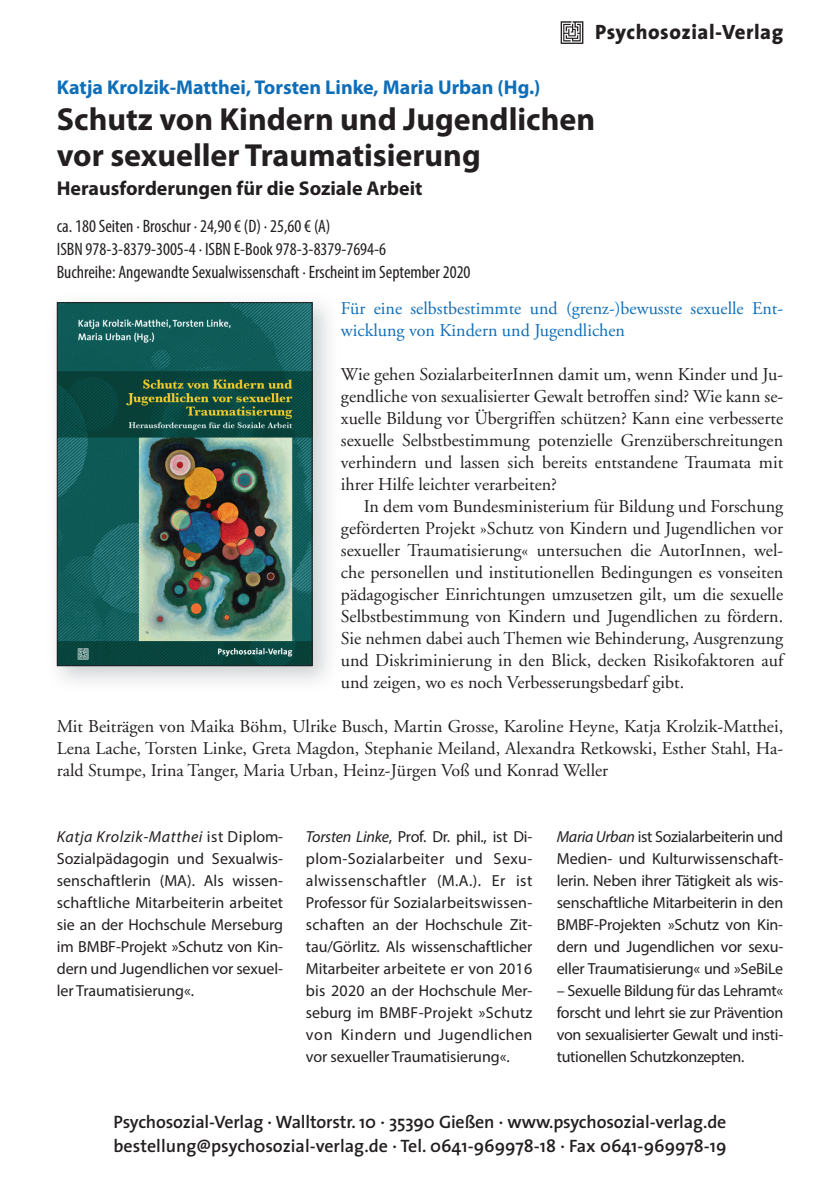
<style>
.page{position:relative;width:840px;height:1191px;background:#fff}
.page>*{position:absolute;margin:0;border:0;box-sizing:border-box;transform-origin:0 0}
.t1{font:700 32px/36px "Myriad Pro";color:#231f20}
.t2{font:800 20.8px "The Sans";letter-spacing:.025em;color:#231f20}
.t3{font:700 20px "Myriad Pro";color:#0f6eb8}
.t4{font:700 20px "Myriad Pro";color:#231f20}
.t5{font:18px/22px "Adobe Garamond";color:#231f20;text-align:justify}
.t6{font:condensed 18px/23px "Myriad Pro";color:#231f20}
.t7{font:600 18px/24px "The Sans";letter-spacing:-.01em;color:#231f20}
.t8{font:18px/22px "Adobe Garamond Pro";color:#0f6eb8}
.t9{font:16px/22px "Myriad Pro";letter-spacing:-.01em;color:#231f20;text-align:justify}
.s1{font-style:italic}
</style>
<div class="page">
<img style="left:56px;top:302px;width:273px;height:380px">
<img style="left:59px;top:304px;width:251px;height:360px">
<div style="left:57px;top:302px;width:255px;height:364px;border:1px solid #231f20"></div>
<svg style="left:560px;top:21px;width:23px;height:23px"></svg>
<p class="t2" style="left:594px;top:14px;width:189px">Psychosozial-Verlag</p>
<p class="t3" style="left:57px;top:74px;width:485px">Katja Krolzik-Matthei, Torsten Linke, Maria Urban (Hg.)</p>
<h1 class="t1" style="left:57px;top:100px;width:539px">Schutz von Kindern und Jugendlichen vor sexueller Traumatisierung</h1>
<p class="t4" style="left:57px;top:176px;width:367px">Herausforderungen für die Soziale Arbeit</p>
<p class="t6" style="left:57px;top:214px;width:415px">ca. 180 Seiten · Broschur · 24,90 € (D) · 25,60 € (A)<br>ISBN 978-3-8379-3005-4 · ISBN E-Book 978-3-8379-7694-6<br>Buchreihe: Angewandte Sexualwissenschaft · Erscheint im September 2020</p>
<p class="t8" style="left:341px;top:298px;width:443px">Für eine selbstbestimmte und (grenz-)bewusste sexuelle Ent&shy;wicklung von Kindern und Jugendlichen</p>
<p class="t5" style="left:341px;top:364px;width:443px">Wie gehen SozialarbeiterInnen damit um, wenn Kinder und Ju&shy;gendliche von sexualisierter Gewalt betroffen sind? Wie kann se&shy;xuelle Bildung vor Übergriffen schützen? Kann eine verbesserte sexuelle Selbstbestimmung potenzielle Grenzüberschreitungen verhindern und lassen sich bereits entstandene Traumata mit ihrer Hilfe leichter verarbeiten?</p>
<p class="t5" style="left:341px;top:496px;width:443px;text-indent:23px">In dem vom Bundesministerium für Bildung und Forschung geförderten Projekt »Schutz von Kindern und Jugendlichen vor sexueller Traumatisierung« untersuchen die AutorInnen, wel&shy;che personellen und institutionellen Bedingungen es vonseiten pädagogischer Einrichtungen umzusetzen gilt, um die sexuelle Selbstbestimmung von Kindern und Jugendlichen zu fördern.<br>Sie nehmen dabei auch Themen wie Behinderung, Ausgrenzung und Diskriminierung in den Blick, decken Risikofaktoren auf und zeigen, wo es noch Verbesserungsbedarf gibt.</p>
<p class="t5" style="left:57px;top:716px;width:727px">Mit Beiträgen von Maika Böhm, Ulrike Busch, Martin Grosse, Karoline Heyne, Katja Krolzik-Matthei, Lena Lache, Torsten Linke, Greta Magdon, Stephanie Meiland, Alexandra Retkowski, Esther Stahl, Ha&shy;rald Stumpe, Irina Tanger, Maria Urban, Heinz-Jürgen Voß und Konrad Weller</p>
<p class="t9" style="left:57px;top:825px;width:228px"><span class="s1">Katja Krolzik-Matthei</span> ist Diplom-Sozialpädagogin und Sexualwis&shy;senschaftlerin (MA). Als wissen&shy;schaftliche Mitarbeiterin arbeitet sie an der Hochschule Merseburg im BMBF-Projekt »Schutz von Kin&shy;dern und Jugendlichen vor sexuel&shy;ler Traumatisierung«.</p>
<p class="t9" style="left:306px;top:825px;width:228px"><span class="s1">Torsten Linke</span> , Prof. Dr. phil., ist Di&shy;plom-Sozialarbeiter und Sexu&shy;alwissenschaftler (M.A.). Er ist Professor für Sozialarbeitswissen&shy;schaften an der Hochschule Zit&shy;tau/Görlitz. Als wissenschaftlicher Mitarbeiter arbeitete er von 2016 bis 2020 an der Hochschule Mer&shy;seburg im BMBF-Projekt »Schutz von Kindern und Jugendlichen vor sexueller Traumatisierung«.</p>
<p class="t9" style="left:556px;top:825px;width:228px"><span class="s1">Maria Urban</span> ist Sozialarbeiterin und Medien- und Kulturwissenschaft&shy;lerin. Neben ihrer Tätigkeit als wis&shy;senschaftliche Mitarbeiterin in den BMBF-Projekten »Schutz von Kin&shy;dern und Jugendlichen vor sexu&shy;eller Traumatisierung« und »SeBiLe</p>
<p class="t9" style="left:556px;top:979px;width:228px">– Sexuelle Bildung für das Lehramt« forscht und lehrt sie zur Prävention von sexualisierter Gewalt und insti&shy;tutionellen Schutzkonzepten.</p>
<p class="t7" style="left:113px;top:1109px;width:614px">Psychosozial-Verlag · Walltorstr. 10 · 35390 Gießen · www.psychosozial-verlag.de bestellung@psychosozial-verlag.de · Tel. 0641-969978-18 · Fax 0641-969978-19</p>
</div>
